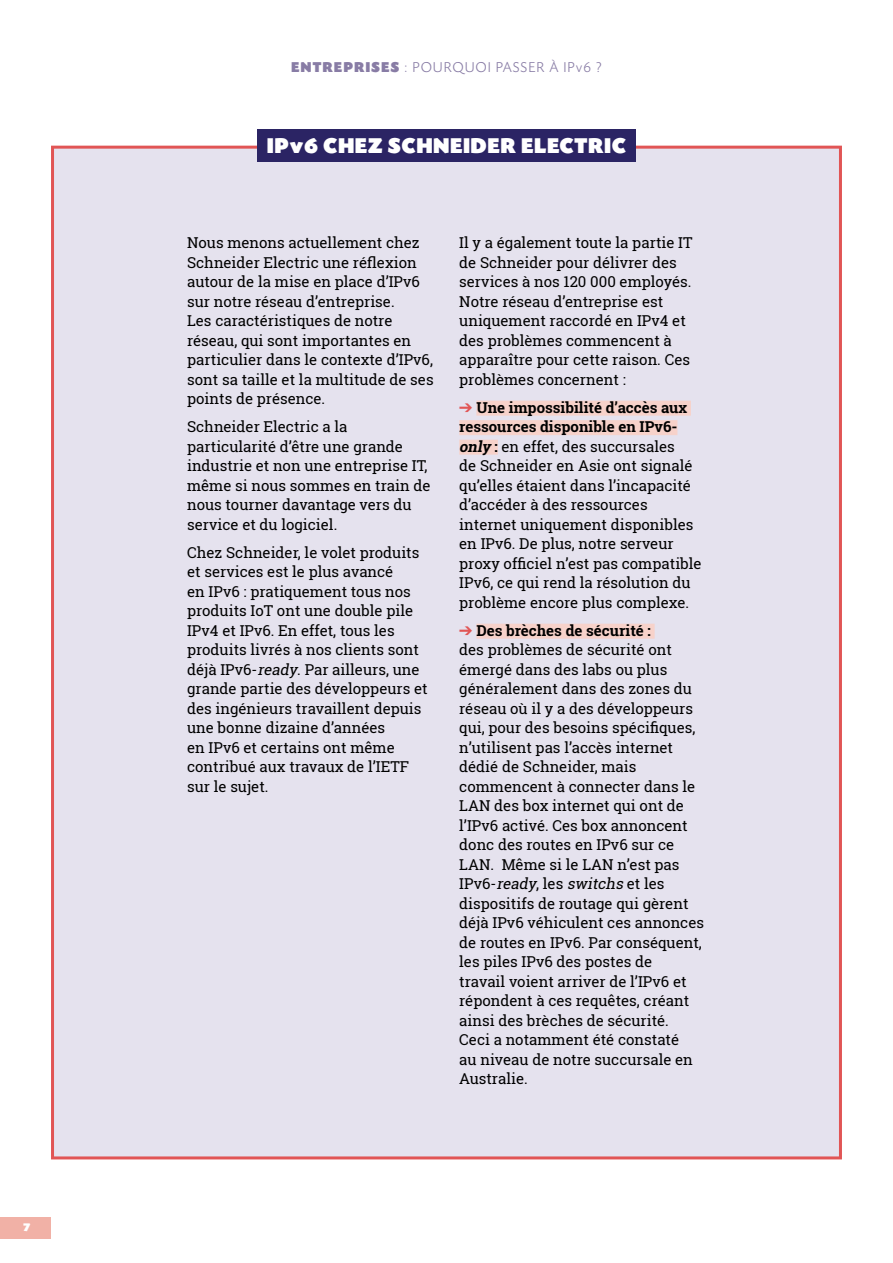
<style>
.page{position:relative;width:893px;height:1263px;background:#fff}
.page>*{position:absolute;margin:0;border:0;box-sizing:border-box;transform-origin:0 0}
.t1{font:900 22.5px "Today SHOP";letter-spacing:.05em;color:#fff}
.t2{font:15px/19.5px "Roboto Slab Regular 2";color:#000}
.t3{font:15px/19.5px "Roboto Slab";color:#000}
.t4{font:700 15px "Roboto Slab";color:#000}
.t5{font:300 15px "Today SHOP";letter-spacing:.1em;color:#887ca5}
.t6{font:15px "Roboto Slab Bold 2";color:#000}
.t7{font:900 12px "Today SHOP";color:#fff}
.s1{font-weight:900}
.s2{font-style:italic}
.s3{color:#e15555}
.s4{font-family:"Roboto Slab Bold 2";font-style:italic}
.s5{font-family:"Roboto Slab";font-weight:700}
</style>
<div class="page">
<div style="left:0;top:1217px;width:51px;height:21px;background:#f1b1a6"></div>
<div style="left:51px;top:146px;width:791px;height:1013px;background:#e5e2ee;border:3px solid #e15555"></div>
<div style="left:257px;top:129px;width:379px;height:33px;background:#2b2464"></div>
<div style="left:476px;top:401px;width:215px;height:15px;background:#f7d2ca"></div>
<div style="left:459px;top:420px;width:218px;height:15px;background:#f7d2ca"></div>
<div style="left:459px;top:440px;width:39px;height:15px;background:#f7d2ca"></div>
<div style="left:476px;top:624px;width:179px;height:15px;background:#f7d2ca"></div>
<p class="t7" style="left:23px;top:1221px;width:8px">7</p>
<p class="t5" style="left:291px;top:59px;width:312px"><span class="s1">ENTREPRISES</span> : POURQUOI PASSER À IPv6 ?</p>
<h1 class="t1" style="left:267px;top:134px;width:360px">IPv6 CHEZ SCHNEIDER ELECTRIC</h1>
<p class="t2" style="left:187px;top:233px;width:234px">Nous menons actuellement chez</p>
<p class="t3" style="left:187px;top:252px;width:231px">Schneider Electric une réflexion</p>
<p class="t2" style="left:187px;top:272px;width:234px">autour de la mise en place d’IPv6 sur notre réseau d’entreprise.</p>
<p class="t3" style="left:187px;top:311px;width:247px">Les caractéristiques de notre réseau, qui sont importantes en particulier dans le contexte d’IPv6,</p>
<p class="t2" style="left:187px;top:369px;width:248px">sont sa taille et la multitude de ses points de présence.</p>
<p class="t2" style="left:187px;top:417px;width:217px">Schneider Electric a la particularité d’être une grande</p>
<p class="t3" style="left:187px;top:456px;width:242px">industrie et non une entreprise IT,</p>
<p class="t2" style="left:187px;top:475px;width:245px">même si nous sommes en train de nous tourner davantage vers du service et du logiciel.</p>
<p class="t2" style="left:187px;top:542px;width:234px">Chez Schneider, le volet produits et services est le plus avancé</p>
<p class="t3" style="left:187px;top:581px;width:228px">en IPv6 : pratiquement tous nos produits IoT ont une double pile</p>
<p class="t2" style="left:187px;top:620px;width:242px">IPv4 et IPv6. En effet, tous les produits livrés à nos clients sont déjà IPv6-<span class="s2">ready</span>. Par ailleurs, une grande partie des développeurs et des ingénieurs travaillent depuis une bonne dizaine d’années<br>en IPv6 et certains ont même</p>
<p class="t3" style="left:187px;top:757px;width:224px">contribué aux travaux de l’IETF</p>
<p class="t2" style="left:187px;top:776px;width:83px">sur le sujet.</p>
<p class="t3" style="left:459px;top:233px;width:235px">Il y a également toute la partie IT</p>
<p class="t2" style="left:459px;top:252px;width:219px">de Schneider pour délivrer des</p>
<p class="t3" style="left:459px;top:272px;width:234px">services à nos 120 000 employés.</p>
<p class="t2" style="left:459px;top:291px;width:205px">Notre réseau d’entreprise est</p>
<p class="t3" style="left:459px;top:311px;width:228px">uniquement raccordé en IPv4 et</p>
<p class="t2" style="left:459px;top:330px;width:214px">des problèmes commencent à</p>
<p class="t3" style="left:459px;top:350px;width:232px">apparaître pour cette raison. Ces problèmes concernent :</p>
<p class="t4" style="left:459px;top:397px;width:229px"><span class="s3">➔</span> Une impossibilité d’accès aux</p>
<p class="t6" style="left:459px;top:416px;width:220px">ressources disponible en IPv6-</p>
<p class="t2" style="left:459px;top:436px;width:235px"><span class="s4">only</span> <span class="s5">:</span> en effet, des succursales de Schneider en Asie ont signalé</p>
<p class="t3" style="left:459px;top:475px;width:233px">qu’elles étaient dans l’incapacité</p>
<p class="t2" style="left:459px;top:495px;width:190px">d’accéder à des ressources</p>
<p class="t3" style="left:459px;top:514px;width:236px">internet uniquement disponibles</p>
<p class="t2" style="left:459px;top:534px;width:216px">en IPv6. De plus, notre serveur</p>
<p class="t3" style="left:459px;top:553px;width:244px">proxy officiel n’est pas compatible<br>IPv6, ce qui rend la résolution du</p>
<p class="t2" style="left:459px;top:592px;width:231px">problème encore plus complexe.</p>
<p class="t4" style="left:459px;top:620px;width:193px"><span class="s3">➔</span> Des brèches de sécurité :</p>
<p class="t2" style="left:459px;top:640px;width:235px">des problèmes de sécurité ont émergé dans des labs ou plus généralement dans des zones du réseau où il y a des développeurs</p>
<p class="t3" style="left:459px;top:718px;width:238px">qui, pour des besoins spécifiques,</p>
<p class="t2" style="left:459px;top:737px;width:237px">n’utilisent pas l’accès internet dédié de Schneider, mais commencent à connecter dans le</p>
<p class="t3" style="left:459px;top:796px;width:226px">LAN des box internet qui ont de</p>
<p class="t2" style="left:459px;top:815px;width:230px">l’IPv6 activé. Ces box annoncent donc des routes en IPv6 sur ce<br>LAN. Même si le LAN n’est pas<br>I P v 6 - <span class="s2">ready</span>, l e s <span class="s2">switchs</span> e t l e s</p>
<p class="t3" style="left:459px;top:893px;width:231px">dispositifs de routage qui gèrent</p>
<p class="t2" style="left:459px;top:913px;width:246px">déjà IPv6 véhiculent ces annonces</p>
<p class="t3" style="left:459px;top:932px;width:244px">de routes en IPv6. Par conséquent,</p>
<p class="t2" style="left:459px;top:952px;width:229px">les piles IPv6 des postes de travail voient arriver de l’IPv6 et</p>
<p class="t3" style="left:459px;top:991px;width:231px">répondent à ces requêtes, créant</p>
<p class="t2" style="left:459px;top:1010px;width:235px">ainsi des brèches de sécurité.<br>Ceci a notamment été constaté au niveau de notre succursale en<br>Australie.</p>
</div>
